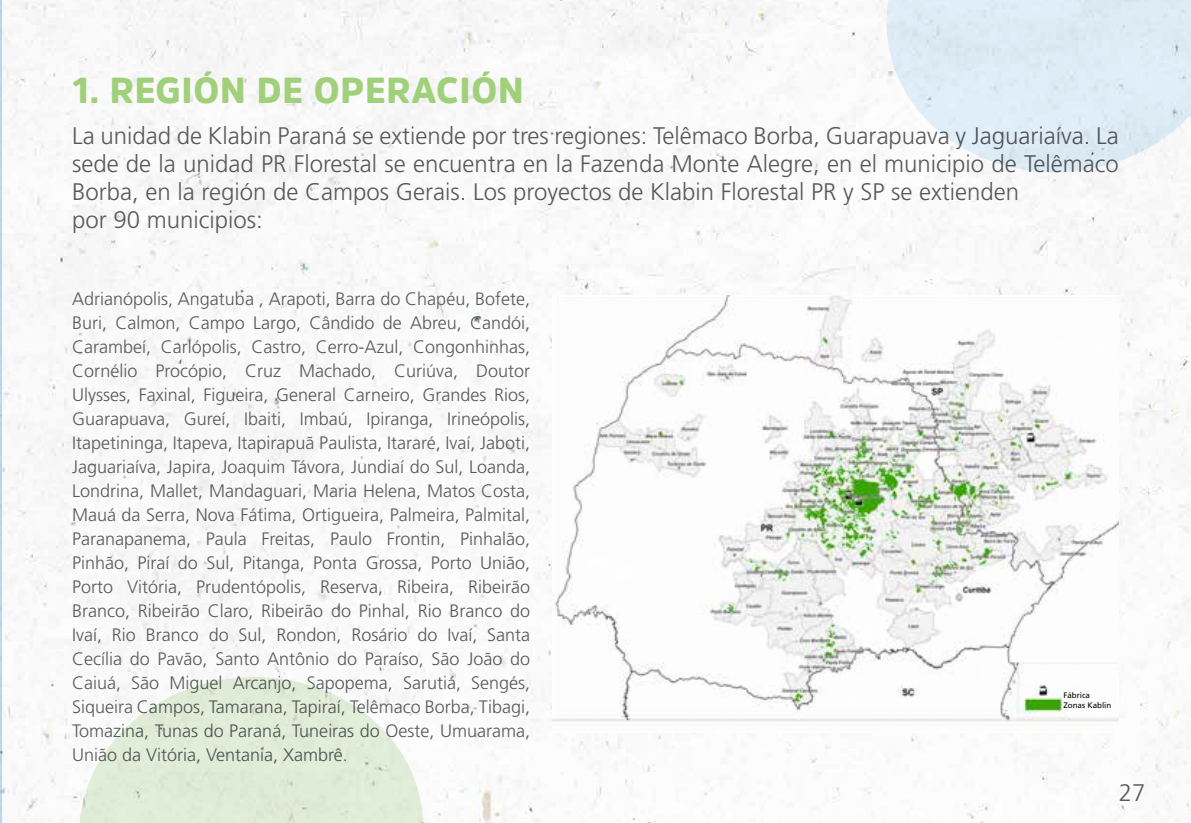
<style>
.page{position:relative;width:1191px;height:823px;background:#fff}
.page>*{position:absolute;margin:0;border:0;box-sizing:border-box;transform-origin:0 0}
.t1{font:900 36px "Amsi Pro";letter-spacing:.02em;color:#a1d07a}
.t2{font:300 24px/28px "Frutiger LT Std";color:#58595b}
.t3{font:300 18px/24px "Frutiger LT Std";color:#58595b;text-align:justify}
.t4{font:8px/9.6px "Frutiger LT Std";color:#050304}
</style>
<div class="page">
<img style="left:2px;top:0;width:1189px;height:822px">
<hr style="left:0;top:0;width:2px;height:822px;background:#badef6">
<svg style="left:73px;top:669px;width:357px;height:153px;fill:#e1edd9"></svg>
<svg style="left:879px;top:0;width:312px;height:180px;fill:#dfedf6"></svg>
<img style="left:553px;top:295px;width:566px;height:436px">
<h1 class="t1" style="left:72px;top:65px;width:453px">1. REGIÓN DE OPERACIÓN</h1>
<p class="t2" style="left:72px;top:122px;width:1048px">La unidad de Klabin Paraná se extiende por tres regiones: Telêmaco Borba, Guarapuava y Jaguariaíva. La sede de la unidad PR Florestal se encuentra en la Fazenda Monte Alegre, en el municipio de Telêmaco Borba, en la región de Campos Gerais. Los proyectos de Klabin Florestal PR y SP se extienden<br>por 90 municipios:</p>
<p class="t3" style="left:72px;top:286px;width:460px">Adrianópolis, Angatuba , Arapoti, Barra do Chapéu, Bofete, Buri, Calmon, Campo Largo, Cândido de Abreu, Candói, Carambeí, Carlópolis, Castro, Cerro-Azul, Congonhinhas, Cornélio Procópio, Cruz Machado, Curiúva, Doutor Ulysses, Faxinal, Figueira, General Carneiro, Grandes Rios, Guarapuava, Gureí, Ibaiti, Imbaú, Ipiranga, Irineópolis, Itapetininga, Itapeva, Itapirapuã Paulista, Itararé, Ivaí, Jaboti, Jaguariaíva, Japira, Joaquim Távora, Jundiaí do Sul, Loanda, Londrina, Mallet, Mandaguari, Maria Helena, Matos Costa, Mauá da Serra, Nova Fátima, Ortigueira, Palmeira, Palmital, Paranapanema, Paula Freitas, Paulo Frontin, Pinhalão, Pinhão, Piraí do Sul, Pitanga, Ponta Grossa, Porto União, Porto Vitória, Prudentópolis, Reserva, Ribeira, Ribeirão Branco, Ribeirão Claro, Ribeirão do Pinhal, Rio Branco do Ivaí, Rio Branco do Sul, Rondon, Rosário do Ivaí, Santa Cecília do Pavão, Santo Antônio do Paraíso, São João do Caiuá, São Miguel Arcanjo, Sapopema, Sarutiá, Sengés, Siqueira Campos, Tamarana, Tapiraí, Telêmaco Borba, Tibagi, Tomazina, Tunas do Paraná, Tuneiras do Oeste, Umuarama, União da Vitória, Ventania, Xambrê.</p>
<p class="t4" style="left:1063px;top:690px;width:50px">Fábrica<br>Zonas Kablin</p>
<h2 class="t2" style="left:1119px;top:778px;width:28px">27</h2>
</div>
